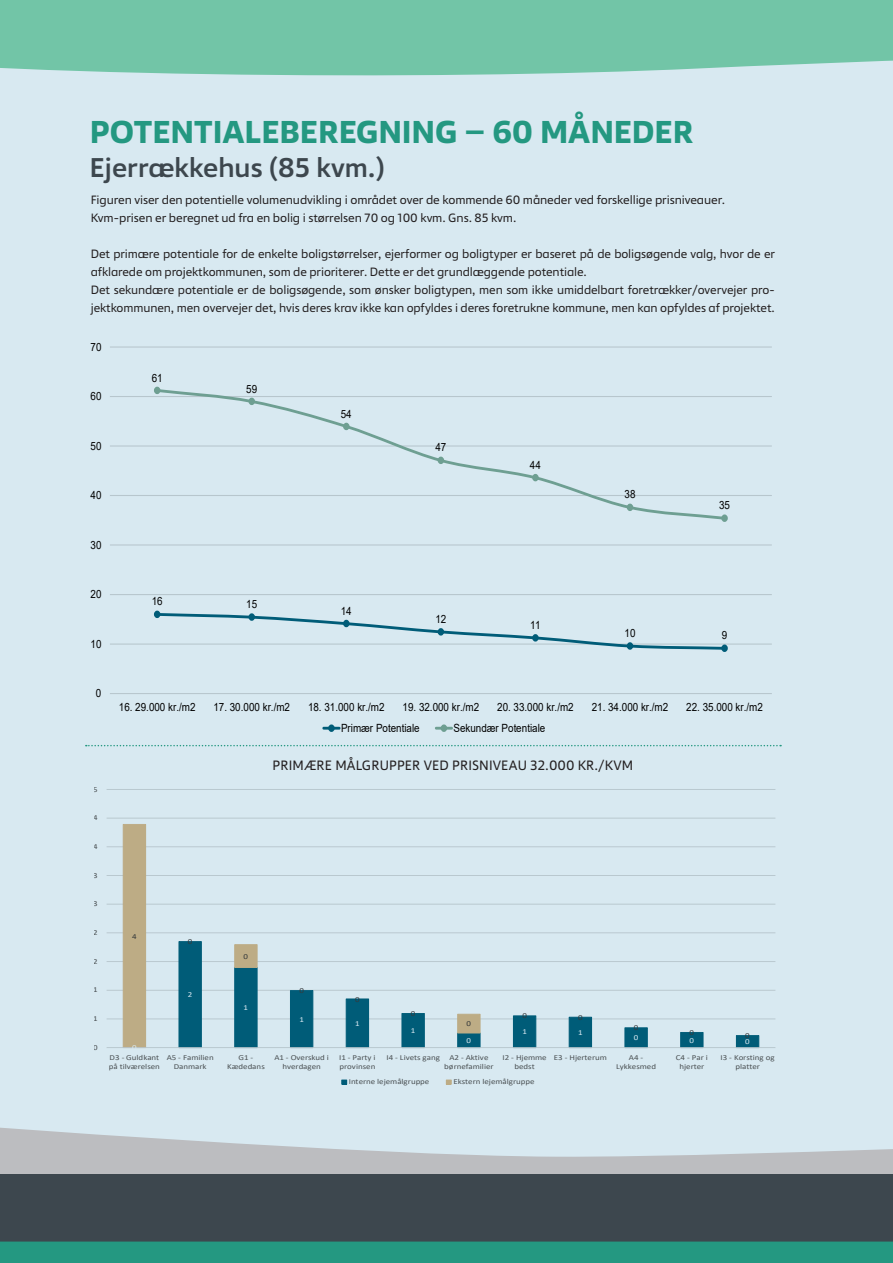
<style>
.page{position:relative;width:893px;height:1263px;background:#d8e9f1}
.page>*{position:absolute;margin:0;border:0;box-sizing:border-box;transform-origin:0 0}
.t1{font:700 31.5px "Vast";letter-spacing:.01em;color:#249881}
.t2{font:500 27px "Vast";color:#3d474e}
.R4{font:13.5px "Vast";letter-spacing:.01em;color:#231f20}
.brødtekst{font:12px/18px "Vast";letter-spacing:-.01em;color:#231f20}
.t3{font:11.25px "Arial";letter-spacing:.005em;color:#000;scale:.87 1}
.t4{font:7.65px/9.3px "Calibri";color:#595959;text-align:center;scale:1.17 1}
.t5{font:7.65px "Calibri";color:#fff;scale:1.17 1}
.t6{font:7.65px "Calibri";color:#404040;scale:1.17 1}
</style>
<div class="page">
<svg style="left:0;top:1127px;width:893px;height:47px;fill:#bcbdc0"></svg>
<div style="left:0;top:0;width:893px;height:76px;background:#72c5a7"></div>
<div style="left:0;top:1174px;width:893px;height:89px;background:#3d474e"></div>
<svg style="left:86px;top:745px;width:695px;height:1px"></svg>
<hr style="left:110px;top:644px;width:662px;height:1px;background:#d9d9d9">
<hr style="left:110px;top:594px;width:662px;height:1px;background:#d9d9d9">
<hr style="left:110px;top:545px;width:662px;height:1px;background:#d9d9d9">
<hr style="left:110px;top:495px;width:662px;height:1px;background:#d9d9d9">
<hr style="left:110px;top:446px;width:662px;height:1px;background:#d9d9d9">
<hr style="left:110px;top:396px;width:662px;height:1px;background:#d9d9d9">
<hr style="left:110px;top:347px;width:662px;height:1px;background:#d9d9d9">
<hr style="left:110px;top:693px;width:662px;height:1px;background:#d9d9d9">
<div style="left:154px;top:611px;width:7px;height:7px;border:3px solid #006580;border-radius:50%"></div>
<svg style="left:155px;top:611px;width:572px;height:40px"></svg>
<div style="left:721px;top:645px;width:7px;height:7px;border:3px solid #006580;border-radius:50%"></div>
<svg style="left:154px;top:387px;width:573px;height:133px"></svg>
<div style="left:154px;top:387px;width:7px;height:7px;border:3px solid #83af9b;border-radius:50%"></div>
<div style="left:248px;top:398px;width:7px;height:7px;border:3px solid #83af9b;border-radius:50%"></div>
<div style="left:343px;top:423px;width:7px;height:7px;border:3px solid #83af9b;border-radius:50%"></div>
<div style="left:438px;top:457px;width:6px;height:7px;border:3px solid #83af9b;border-radius:50%"></div>
<div style="left:532px;top:474px;width:7px;height:7px;border:3px solid #83af9b;border-radius:50%"></div>
<div style="left:627px;top:504px;width:6px;height:7px;border:3px solid #83af9b;border-radius:50%"></div>
<div style="left:721px;top:514px;width:7px;height:8px;border:3px solid #83af9b;border-radius:50%"></div>
<svg style="left:324px;top:726px;width:15px;height:4px"></svg>
<div style="left:328px;top:724px;width:7px;height:8px;border:3px solid #006580;border-radius:50%"></div>
<svg style="left:436px;top:726px;width:16px;height:4px"></svg>
<div style="left:441px;top:724px;width:6px;height:8px;border:3px solid #83af9b;border-radius:50%"></div>
<hr style="left:107px;top:1019px;width:668px;height:1px;background:#d9d9d9">
<hr style="left:107px;top:990px;width:668px;height:1px;background:#d9d9d9">
<hr style="left:107px;top:961px;width:668px;height:1px;background:#d9d9d9">
<hr style="left:107px;top:932px;width:668px;height:1px;background:#d9d9d9">
<hr style="left:107px;top:904px;width:668px;height:1px;background:#d9d9d9">
<hr style="left:107px;top:875px;width:668px;height:1px;background:#d9d9d9">
<hr style="left:107px;top:846px;width:668px;height:1px;background:#d9d9d9">
<hr style="left:107px;top:818px;width:668px;height:1px;background:#d9d9d9">
<hr style="left:107px;top:789px;width:668px;height:1px;background:#d9d9d9">
<svg style="left:481px;top:961px;width:278px;height:86px"></svg>
<svg style="left:123px;top:824px;width:358px;height:223px"></svg>
<hr style="left:107px;top:1047px;width:668px;height:1px;background:#d9d9d9">
<svg style="left:341px;top:1080px;width:6px;height:4px"></svg>
<svg style="left:446px;top:1080px;width:5px;height:4px"></svg>
<div style="left:0;top:1241px;width:893px;height:22px;background:#249881"></div>
<p class="t1" style="left:90px;top:111px;width:605px">POTENTIALEBEREGNING – 60 MÅNEDER</p>
<p class="t2" style="left:90px;top:150px;width:297px">Ejerrækkehus (85 kvm.)</p>
<p class="brødtekst" style="left:91px;top:190px;width:636px">Figuren viser den potentielle volumenudvikling i området over de kommende 60 måneder ved forskellige prisniveauer.</p>
<p class="brødtekst" style="left:91px;top:208px;width:427px">Kvm-prisen er beregnet ud fra en bolig i størrelsen 70 og 100 kvm. Gns. 85 kvm.</p>
<p class="brødtekst" style="left:91px;top:244px;width:686px">Det primære potentiale for de enkelte boligstørrelser, ejerformer og boligtyper er baseret på de boligsøgende valg, hvor de er afklarede om projektkommunen, som de prioriterer. Dette er det grundlæggende potentiale.</p>
<p class="brødtekst" style="left:91px;top:280px;width:686px">Det sekundære potentiale er de boligsøgende, som ønsker boligtypen, men som ikke umiddelbart foretrækker/overvejer pro&shy;jektkommunen, men overvejer det, hvis deres krav ikke kan opfyldes i deres foretrukne kommune, men kan opfyldes af projektet.</p>
<p class="t3" style="left:90px;top:339px;width:14px">70</p>
<p class="t3" style="left:90px;top:388px;width:14px">60</p>
<p class="t3" style="left:90px;top:438px;width:14px">50</p>
<p class="t3" style="left:90px;top:487px;width:14px">40</p>
<p class="t3" style="left:90px;top:537px;width:14px">30</p>
<p class="t3" style="left:90px;top:586px;width:14px">20</p>
<p class="t3" style="left:90px;top:636px;width:14px">10</p>
<p class="t3" style="left:152px;top:370px;width:14px">61</p>
<p class="t3" style="left:246px;top:381px;width:14px">59</p>
<p class="t3" style="left:152px;top:594px;width:14px">16</p>
<p class="t3" style="left:246px;top:596px;width:14px">15</p>
<p class="t3" style="left:341px;top:406px;width:14px">54</p>
<p class="t3" style="left:341px;top:603px;width:14px">14</p>
<p class="t3" style="left:435px;top:440px;width:14px">47</p>
<p class="t3" style="left:435px;top:611px;width:14px">12</p>
<p class="t3" style="left:530px;top:457px;width:14px">44</p>
<p class="t3" style="left:530px;top:617px;width:13px">11</p>
<p class="t3" style="left:624px;top:487px;width:14px">38</p>
<p class="t3" style="left:719px;top:498px;width:14px">35</p>
<p class="t3" style="left:624px;top:625px;width:14px">10</p>
<p class="t3" style="left:722px;top:628px;width:8px">9</p>
<p class="t3" style="left:96px;top:685px;width:8px">0</p>
<p class="t3" style="left:119px;top:699px;width:90px">16. 29.000 kr./m2</p>
<p class="t3" style="left:213px;top:699px;width:90px">17. 30.000 kr./m2</p>
<p class="t3" style="left:308px;top:699px;width:90px">18. 31.000 kr./m2</p>
<p class="t3" style="left:403px;top:699px;width:90px">19. 32.000 kr./m2</p>
<p class="t3" style="left:497px;top:699px;width:90px">20. 33.000 kr./m2</p>
<p class="t3" style="left:592px;top:699px;width:90px">21. 34.000 kr./m2</p>
<p class="t3" style="left:686px;top:699px;width:90px">22. 35.000 kr./m2</p>
<p class="t3" style="left:341px;top:720px;width:92px">Primær Potentiale</p>
<p class="t3" style="left:453px;top:720px;width:107px">Sekundær Potentiale</p>
<p class="t4" style="left:94px;top:784px;width:5px">5</p>
<p class="t4" style="left:94px;top:813px;width:5px">4</p>
<p class="t4" style="left:94px;top:841px;width:5px">4</p>
<p class="t4" style="left:94px;top:870px;width:5px">3</p>
<p class="t4" style="left:94px;top:899px;width:5px">3</p>
<p class="t4" style="left:94px;top:928px;width:5px">2</p>
<p class="t4" style="left:94px;top:956px;width:5px">2</p>
<p class="t4" style="left:94px;top:985px;width:5px">1</p>
<p class="t4" style="left:94px;top:1014px;width:5px">1</p>
<p class="t4" style="left:94px;top:1042px;width:5px">0</p>
<p class="R4" style="left:272px;top:757px;width:362px">PRIMÆRE MÅLGRUPPER VED PRISNIVEAU 32.000 KR./KVM</p>
<p class="t6" style="left:132px;top:931px;width:5px">4</p>
<p class="t5" style="left:132px;top:1042px;width:5px">0</p>
<p class="t6" style="left:188px;top:936px;width:5px">0</p>
<p class="t5" style="left:188px;top:989px;width:5px">2</p>
<p class="t6" style="left:244px;top:951px;width:5px">0</p>
<p class="t5" style="left:244px;top:1002px;width:5px">1</p>
<p class="t6" style="left:299px;top:985px;width:5px">0</p>
<p class="t5" style="left:299px;top:1014px;width:5px">1</p>
<p class="t6" style="left:355px;top:994px;width:5px">0</p>
<p class="t5" style="left:355px;top:1018px;width:5px">1</p>
<p class="t6" style="left:411px;top:1008px;width:5px">0</p>
<p class="t5" style="left:411px;top:1025px;width:5px">1</p>
<p class="t6" style="left:467px;top:1018px;width:5px">0</p>
<p class="t5" style="left:467px;top:1035px;width:5px">0</p>
<p class="t6" style="left:522px;top:1010px;width:5px">0</p>
<p class="t6" style="left:578px;top:1012px;width:5px">0</p>
<p class="t5" style="left:522px;top:1026px;width:5px">1</p>
<p class="t5" style="left:578px;top:1027px;width:5px">1</p>
<p class="t6" style="left:634px;top:1022px;width:5px">0</p>
<p class="t6" style="left:690px;top:1027px;width:5px">0</p>
<p class="t6" style="left:745px;top:1030px;width:5px">0</p>
<p class="t5" style="left:634px;top:1032px;width:5px">0</p>
<p class="t5" style="left:690px;top:1035px;width:5px">0</p>
<p class="t5" style="left:745px;top:1036px;width:5px">0</p>
<p class="t4" style="left:109px;top:1052px;width:45px;text-align:left">D3 - Guldkant på tilværelsen</p>
<p class="t4" style="left:167px;top:1052px;width:42px">A5 - Familien<br>Danmark</p>
<p class="t4" style="left:227px;top:1052px;width:34px">G1 -<br>Kædedans</p>
<p class="t4" style="left:274px;top:1052px;width:48px">A1 - Overskud i hverdagen</p>
<p class="t4" style="left:339px;top:1052px;width:33px;text-align:left">I1 - Party i provinsen</p>
<p class="t4" style="left:444px;top:1052px;width:44px;text-align:left;text-indent:-58px">I4 - Livets gang A2 - Aktive børnefamilier</p>
<p class="t4" style="left:503px;top:1052px;width:39px">I2 - Hjemme bedst</p>
<p class="t4" style="left:554px;top:1052px;width:47px">E3 - Hjerterum</p>
<p class="t4" style="left:616px;top:1052px;width:36px">A4 -<br>Lykkesmed</p>
<p class="t4" style="left:676px;top:1052px;width:29px">C4 - Par i hjerter</p>
<p class="t4" style="left:720px;top:1052px;width:48px">I3 - Korsting og platter</p>
<p class="t4" style="left:349px;top:1077px;width:70px">Interne lejemålgruppe</p>
<p class="t4" style="left:453px;top:1077px;width:71px">Ekstern lejemålgruppe</p>
</div>
